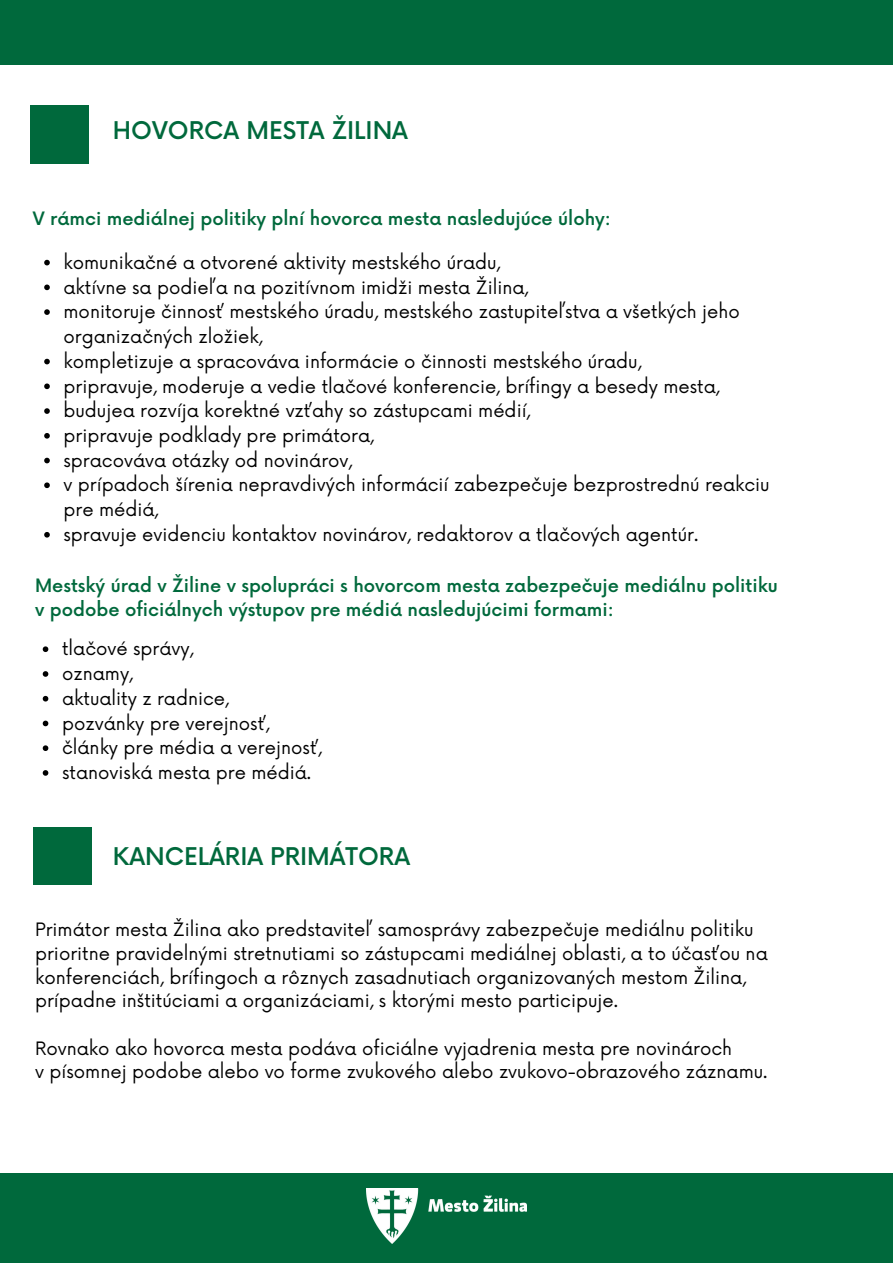
<style>
.page{position:relative;width:893px;height:1264px;background:#fff}
.page>*{position:absolute;margin:0;border:0;box-sizing:border-box;transform-origin:0 0}
.t1{font:500 23.85px "Now";color:#00693c}
.t2{font:18px/24.8px "Now";color:#000}
.t3{font:500 18px/23.5px "Now";color:#00693c}
</style>
<div class="page">
<div style="left:0;top:1173px;width:892px;height:89px;background:#00693c"></div>
<div style="left:0;top:0;width:892px;height:64px;background:#00693c"></div>
<img style="left:366px;top:1188px;width:160px;height:55px">
<svg style="left:44px;top:260px;width:6px;height:5px"></svg>
<svg style="left:44px;top:284px;width:6px;height:6px"></svg>
<svg style="left:44px;top:309px;width:6px;height:6px"></svg>
<svg style="left:44px;top:359px;width:6px;height:5px"></svg>
<svg style="left:44px;top:383px;width:6px;height:6px"></svg>
<svg style="left:44px;top:408px;width:6px;height:6px"></svg>
<svg style="left:44px;top:433px;width:6px;height:5px"></svg>
<svg style="left:44px;top:458px;width:6px;height:5px"></svg>
<svg style="left:44px;top:482px;width:6px;height:6px"></svg>
<svg style="left:44px;top:532px;width:6px;height:5px"></svg>
<svg style="left:43px;top:646px;width:5px;height:6px"></svg>
<svg style="left:43px;top:671px;width:5px;height:5px"></svg>
<svg style="left:43px;top:696px;width:5px;height:5px"></svg>
<svg style="left:43px;top:720px;width:5px;height:6px"></svg>
<svg style="left:43px;top:745px;width:5px;height:6px"></svg>
<svg style="left:43px;top:770px;width:5px;height:5px"></svg>
<div style="left:30px;top:105px;width:59px;height:58px;background:#00693c"></div>
<div style="left:33px;top:826px;width:58px;height:58px;background:#00693c"></div>
<h1 class="t1" style="left:113px;top:118px;width:296px">HOVORCA MESTA ŽILINA</h1>
<p class="t3" style="left:33px;top:207px;width:579px">V rámci mediálnej politiky plní hovorca mesta nasledujúce úlohy:</p>
<p class="t2" style="left:63px;top:251px;width:707px">komunikačné a otvorené aktivity mestského úradu,<br>aktívne sa podieľa na pozitívnom imidži mesta Žilina,<br>monitoruje činnosť mestského úradu, mestského zastupiteľstva a všetkých jeho organizačných zložiek,<br>kompletizuje a spracováva informácie o činnosti mestského úradu,<br>pripravuje, moderuje a vedie tlačové konferencie, brífingy a besedy mesta, budujea rozvíja korektné vzťahy so zástupcami médií,<br>pripravuje podklady pre primátora,<br>spracováva otázky od novinárov,<br>v prípadoch šírenia nepravdivých informácií zabezpečuje bezprostrednú reakciu pre médiá,<br>spravuje evidenciu kontaktov novinárov, redaktorov a tlačových agentúr.</p>
<p class="t3" style="left:35px;top:575px;width:744px">Mestský úrad v Žiline v spolupráci s hovorcom mesta zabezpečuje mediálnu politiku v podobe oficiálnych výstupov pre médiá nasledujúcimi formami:</p>
<p class="t2" style="left:62px;top:637px;width:261px">tlačové správy,<br>oznamy,<br>aktuality z radnice,<br>pozvánky pre verejnosť, články pre média a verejnosť, stanoviská mesta pre médiá.</p>
<h1 class="t1" style="left:113px;top:843px;width:298px">KANCELÁRIA PRIMÁTORA</h1>
<p class="t2" style="left:35px;top:919px;width:734px;line-height:23.5px">Primátor mesta Žilina ako predstaviteľ samosprávy zabezpečuje mediálnu politiku prioritne pravidelnými stretnutiami so zástupcami mediálnej oblasti, a to účasťou na konferenciách, brífingoch a rôznych zasadnutiach organizovaných mestom Žilina, prípadne inštitúciami a organizáciami, s ktorými mesto participuje.</p>
<p class="t2" style="left:35px;top:1037px;width:733px;line-height:23.5px">Rovnako ako hovorca mesta podáva oficiálne vyjadrenia mesta pre novinároch<br>v písomnej podobe alebo vo forme zvukového alebo zvukovo-obrazového záznamu.</p>
</div>
